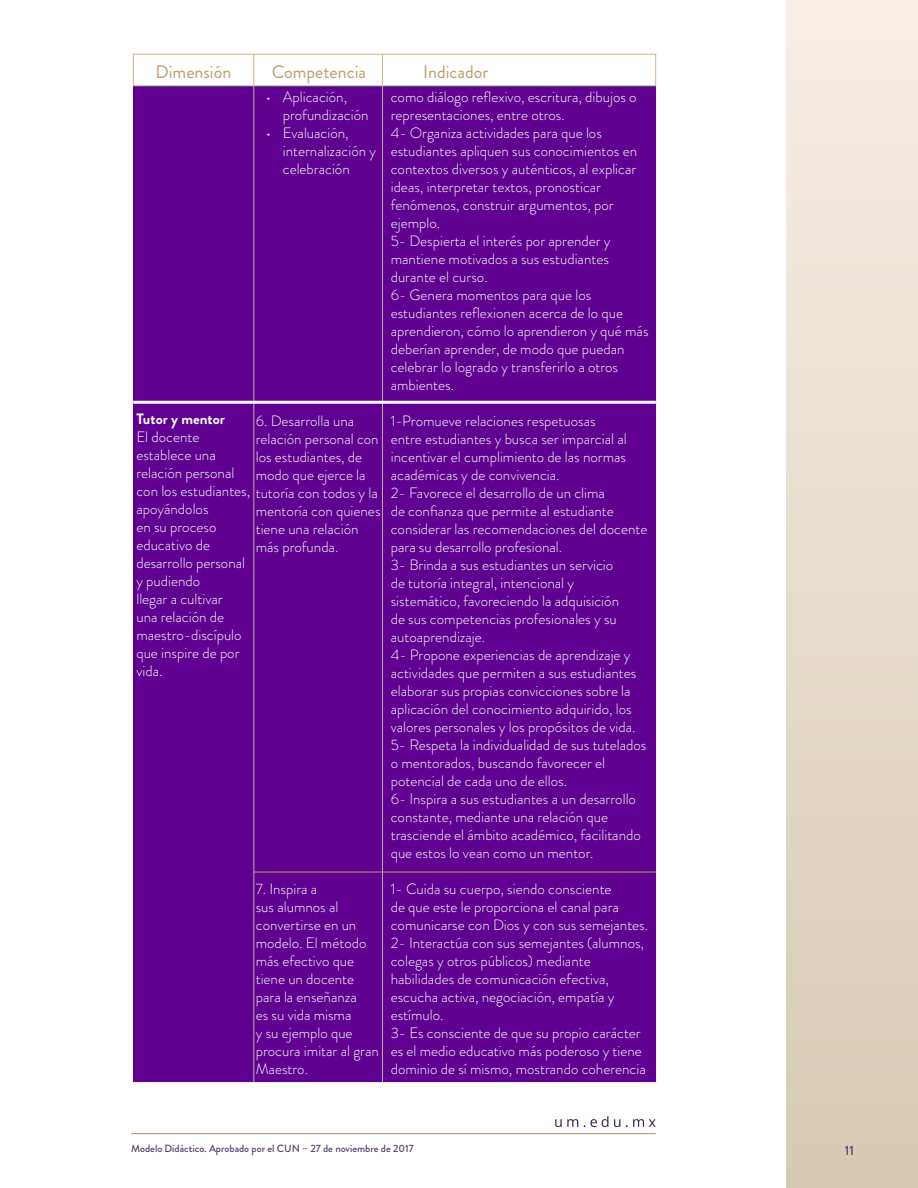
<style>
.page{position:relative;width:918px;height:1188px;background:#fff}
.page>*{position:absolute;margin:0;border:0;box-sizing:border-box;transform-origin:0 0}
.t1{font:18px "Brandon Grotesque";color:#bc9c6a}
.t2{font:300 15px/18px "Brandon Grotesque";color:#fff}
.t3{font:700 15px "Brandon Grotesque";color:#fff}
.t4{font:500 13.5px "Brandon Grotesque";color:#573e6f}
.t5{font:500 10.5px "Brandon Grotesque";color:#573e6f}
</style>
<div class="page">
<div style="left:133px;top:86px;width:523px;height:996px;background:#5f0091"></div>
<svg style="left:555px;top:1119px;width:23px;height:8px"></svg>
<svg style="left:584px;top:1116px;width:24px;height:11px"></svg>
<svg style="left:614px;top:1119px;width:6px;height:8px"></svg>
<svg style="left:626px;top:1119px;width:30px;height:8px"></svg>
<hr style="left:131px;top:1133px;width:525px;height:1px;background:#b08f61">
<div style="left:787px;top:0;width:131px;height:1188px;background:linear-gradient(to bottom,#f7efe4,#d6cab4)"></div>
<hr style="left:133px;top:86px;width:523px;height:1px;background:#646363">
<hr style="left:254px;top:54px;width:1px;height:1028px;background:#cbb38f">
<hr style="left:382px;top:54px;width:1px;height:1028px;background:#cbb38f">
<hr style="left:254px;top:872px;width:402px;height:1px;background:#ba9b6c">
<hr style="left:133px;top:401px;width:523px;height:3px;background:#fff">
<p class="t1" style="left:156px;top:59px;width:77px">Dimensión</p>
<p class="t1" style="left:272px;top:59px;width:96px">Competencia</p>
<p class="t1" style="left:423px;top:59px;width:67px">Indicador</p>
<p class="t2" style="left:283px;top:88px;width:87px;text-indent:-17px">• Aplicación, profundización</p>
<p class="t2" style="left:283px;top:124px;width:95px;text-indent:-17px">• Evaluación, internalización y celebración</p>
<p class="t2" style="left:391px;top:88px;width:259px">como diálogo reflexivo, escritura, dibujos o representaciones, entre otros.<br>4- Organiza actividades para que los estudiantes apliquen sus conocimientos en contextos diversos y auténticos, al explicar ideas, interpretar textos, pronosticar fenómenos, construir argumentos, por ejemplo.<br>5- Despierta el interés por aprender y mantiene motivados a sus estudiantes durante el curso.<br>6- Genera momentos para que los estudiantes reflexionen acerca de lo que aprendieron, cómo lo aprendieron y qué más deberían aprender, de modo que puedan celebrar lo logrado y transferirlo a otros ambientes.</p>
<p class="t2" style="left:391px;top:412px;width:258px">1-Promueve relaciones respetuosas<br>entre estudiantes y busca ser imparcial al incentivar el cumplimiento de las normas académicas y de convivencia.<br>2- Favorece el desarrollo de un clima<br>de confianza que permite al estudiante considerar las recomendaciones del docente para su desarrollo profesional.<br>3- Brinda a sus estudiantes un servicio<br>de tutoría integral, intencional y<br>sistemático, favoreciendo la adquisición<br>de sus competencias profesionales y su autoaprendizaje.<br>4- Propone experiencias de aprendizaje y actividades que permiten a sus estudiantes elaborar sus propias convicciones sobre la aplicación del conocimiento adquirido, los valores personales y los propósitos de vida.<br>5- Respeta la individualidad de sus tutelados o mentorados, buscando favorecer el potencial de cada uno de ellos.<br>6- Inspira a sus estudiantes a un desarrollo constante, mediante una relación que trasciende el ámbito académico, facilitando que estos lo vean como un mentor.</p>
<p class="t2" style="left:391px;top:880px;width:259px">1- Cuida su cuerpo, siendo consciente<br>de que este le proporciona el canal para comunicarse con Dios y con sus semejantes.<br>2- Interactúa con sus semejantes (alumnos, colegas y otros públicos) mediante habilidades de comunicación efectiva, escucha activa, negociación, empatía y estímulo.<br>3- Es consciente de que su propio carácter es el medio educativo más poderoso y tiene dominio de sí mismo, mostrando coherencia</p>
<p class="t3" style="left:136px;top:409px;width:90px">Tutor y mentor</p>
<p class="t2" style="left:136px;top:428px;width:115px">El docente establece una relación personal con los estudiantes, apoyándolos<br>en su proceso educativo de desarrollo personal y pudiendo<br>llegar a cultivar<br>una relación de maestro-discípulo que inspire de por vida.</p>
<p class="t2" style="left:256px;top:412px;width:126px">6. Desarrolla una relación personal con los estudiantes, de modo que ejerce la tutoría con todos y la mentoría con quienes tiene una relación más profunda.</p>
<p class="t2" style="left:256px;top:880px;width:125px">7. Inspira a<br>sus alumnos al convertirse en un modelo. El método más efectivo que tiene un docente para la enseñanza<br>es su vida misma<br>y su ejemplo que procura imitar al gran<br>Maestro.</p>
<p class="t5" style="left:131px;top:1142px;width:284px">Modelo Didáctico. Aprobado por el CUN – 27 de noviembre de 2017</p>
<p class="t4" style="left:845px;top:1141px;width:11px">11</p>
</div>
